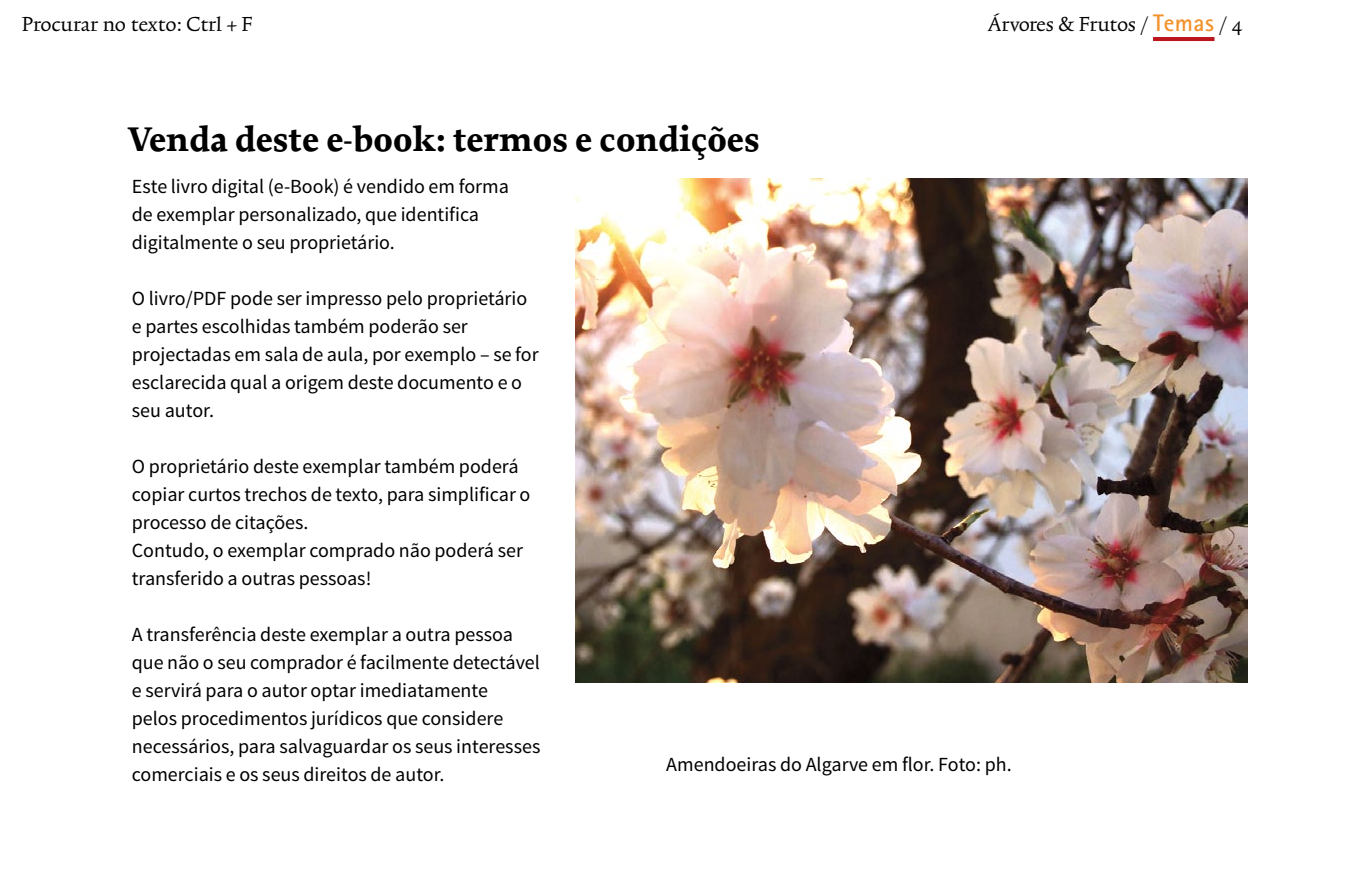
<style>
.page{position:relative;width:1361px;height:885px;background:#fff}
.page>*{position:absolute;margin:0;border:0;box-sizing:border-box;transform-origin:0 0}
.t1{font:700 36px "Proforma";color:#000}
.t2{font:expanded 24px "Trinite No 1";letter-spacing:.005em;color:#000}
.t3{font:expanded 24px "Trinite No 1";letter-spacing:-.02em;color:#000}
.t4{font:20px/28px "Source Sans Pro";color:#000}
.s1{font-family:"Rotis Sans Serif Std";font-weight:700;font-stretch:normal;color:#f3932e}
</style>
<div class="page">
<hr style="left:1153px;top:37px;width:61px;height:4px;background:#ba161c">
<img style="left:575px;top:178px;width:672px;height:504px">
<p class="t2" style="left:22px;top:13px;width:233px">Procurar no texto: Ctrl + F</p>
<p class="t3" style="left:988px;top:13px;width:255px">Árvores &amp; Frutos / <span class="s1">Temas</span> / 4</p>
<h1 class="t1" style="left:128px;top:117px;width:634px">Venda deste e-book: termos e condições</h1>
<p class="t4" style="left:132px;top:172px;width:379px">Este livro digital (e-Book) é vendido em forma de exemplar personalizado, que identifica digitalmente o seu proprietário.</p>
<p class="t4" style="left:132px;top:284px;width:408px">O livro/PDF pode ser impresso pelo proprietário e partes escolhidas também poderão ser projectadas em sala de aula, por exemplo – se for esclarecida qual a origem deste documento e o seu autor.</p>
<p class="t4" style="left:132px;top:452px;width:400px">O proprietário deste exemplar também poderá copiar curtos trechos de texto, para simplificar o processo de citações.<br>Contudo, o exemplar comprado não poderá ser transferido a outras pessoas!</p>
<p class="t4" style="left:132px;top:620px;width:410px">A transferência deste exemplar a outra pessoa que não o seu comprador é facilmente detectável e servirá para o autor optar imediatamente<br>pelos procedimentos jurídicos que considere necessários, para salvaguardar os seus interesses comerciais e os seus direitos de autor.</p>
<p class="t4" style="left:666px;top:750px;width:347px">Amendoeiras do Algarve em flor. Foto: ph.</p>
</div>
